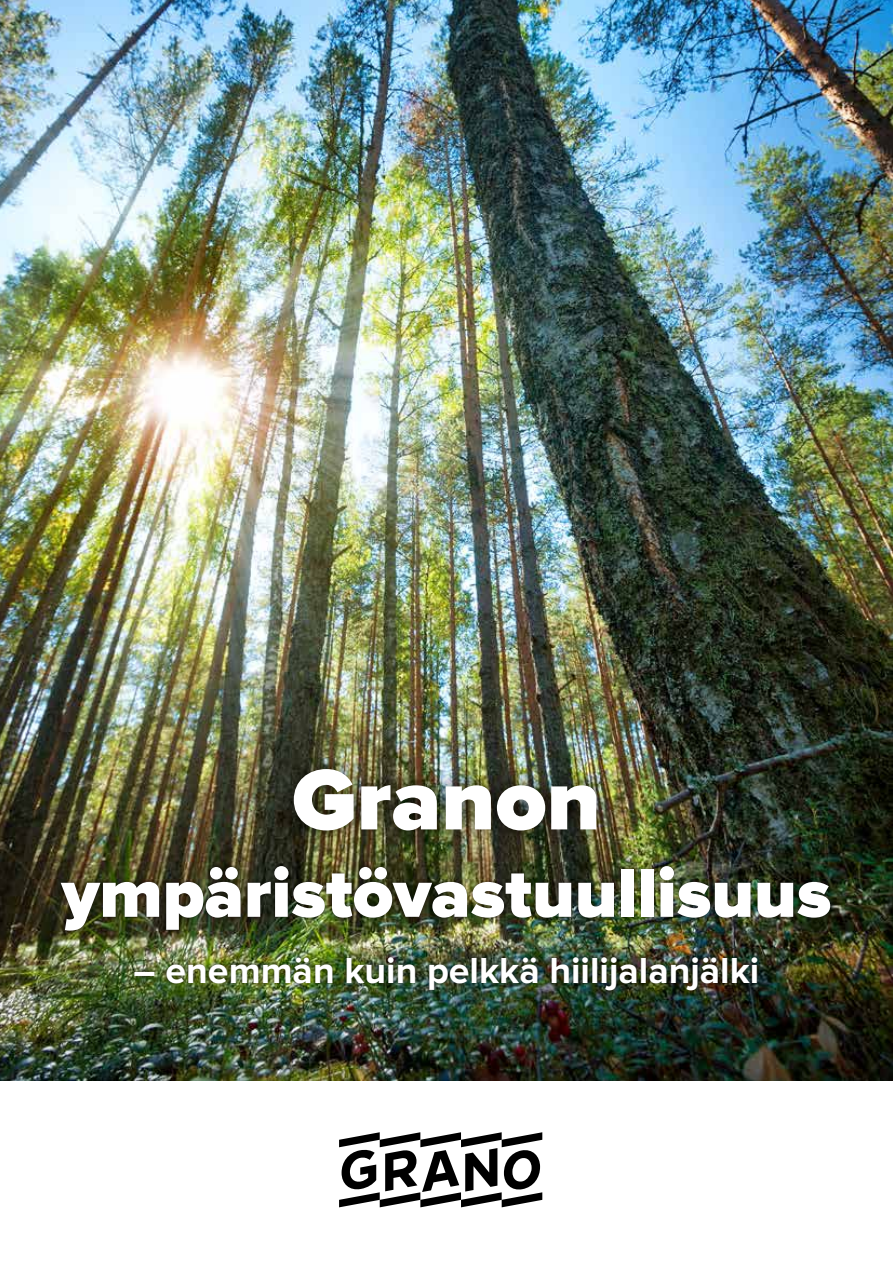
<style>
.page{position:relative;width:893px;height:1263px;background:#fff}
.page>*{position:absolute;margin:0;border:0;box-sizing:border-box;transform-origin:0 0}
.t1{font:900 89.1px "Proxima Nova";color:#fff}
.t2{font:900 70.5px "Proxima Nova";color:#fff}
.t3{font:700 37.5px "Proxima Nova";color:#fff}
</style>
<div class="page">
<svg style="left:339px;top:1132px;width:203px;height:75px"></svg>
<img style="left:0;top:0;width:893px;height:1080px">
<div style="left:275px;top:751px;width:340px;height:97px;background:#000;opacity:.75"></div>
<div style="left:56px;top:862px;width:778px;height:132px;background:#000;opacity:.75"></div>
<h1 class="t1" style="left:292px;top:748px;width:310px">Granon</h1>
<h2 class="t2" style="left:62px;top:853px;width:771px">ympäristövastuullisuus</h2>
<p class="t3" style="left:134px;top:953px;width:627px">– enemmän kuin pelkkä hiilijalanjälki</p>
</div>
